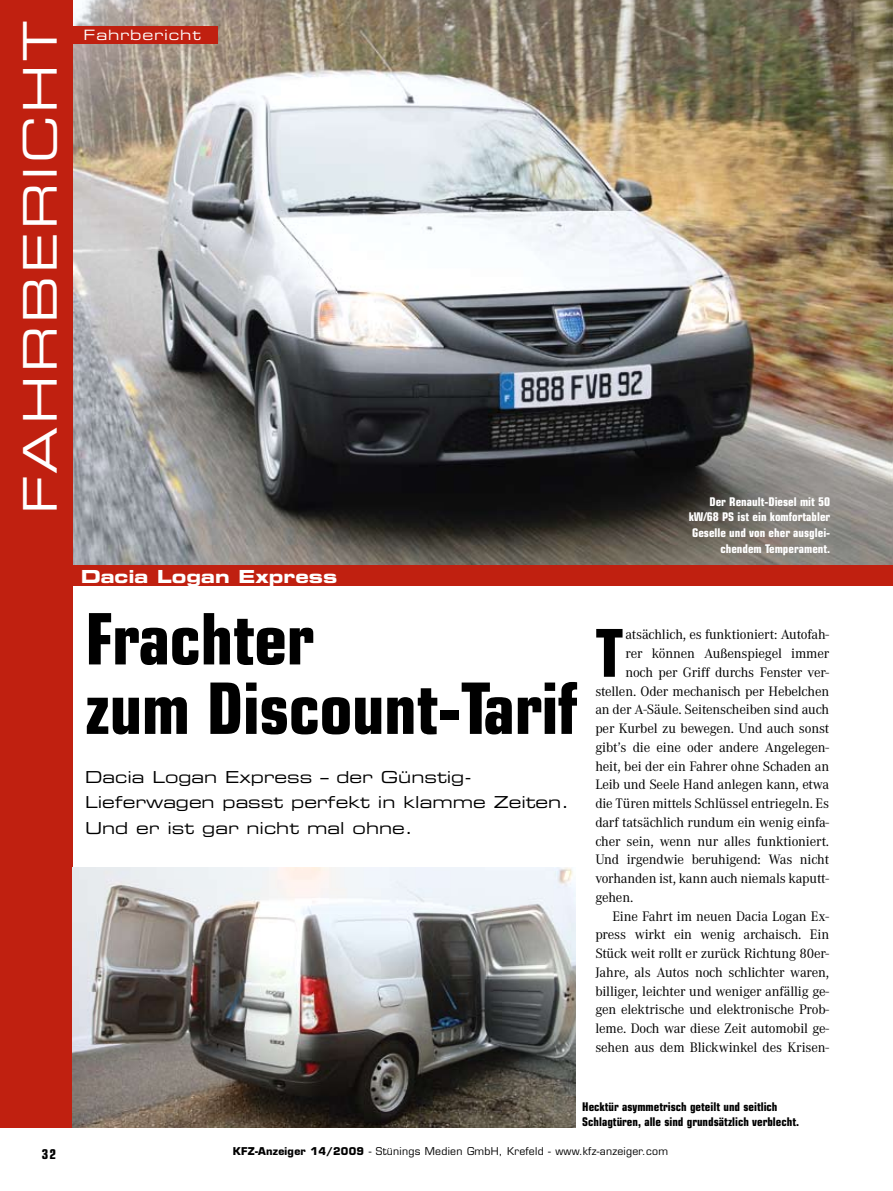
<style>
.page{position:relative;width:893px;height:1191px;background:#fff}
.page>*{position:absolute;margin:0;border:0;box-sizing:border-box;transform-origin:0 0}
.t1{font:700 condensed 70.95px/69.4px "Eurostile";letter-spacing:-.01em;color:#000}
.t2{font:700 condensed 66px "Eurostile";color:#000}
.t3{font:46.5px "Eurostile Extended Two";letter-spacing:.07em;color:#fff}
.t4{font:18px "Eurostile Bold Extended Two";color:#fff}
.t5{font:16.5px/25.5px "Eurostile Extended Two";color:#000}
.t6{font:14.25px "Corporate A";letter-spacing:-.01em;color:#000}
.t7{font:14.25px "Eurostile Extended Two";color:#fff}
.t8{font:700 condensed 13.5px "Eurostile";color:#000}
.t9{font:700 condensed 12px/15.8px "Eurostile";color:#fff;text-align:right}
.t10{font:700 condensed 12px/15.8px "Eurostile";color:#000}
.t11{font:10.5px "Eurostile";letter-spacing:.025em;color:#000}
.s1{font-weight:700}
</style>
<div class="page">
<img style="left:72px;top:0;width:821px;height:566px">
<div style="left:14px;top:26px;width:204px;height:17px;background:#c02010"></div>
<div style="left:0;top:0;width:72px;height:1127px;background:#c02010"></div>
<div style="left:0;top:566px;width:893px;height:19px;background:#c02010"></div>
<img style="left:72px;top:867px;width:504px;height:260px">
<h3 class="t3" style="left:8px;top:514px;width:494px;rotate:-90deg">Fahrbericht</h3>
<p class="t8" style="left:42px;top:1145px;width:16px">32</p>
<p class="t7" style="left:84px;top:25px;width:119px">Fahrbericht</p>
<p class="t4" style="left:81px;top:563px;width:258px">Dacia Logan Express</p>
<h1 class="t1" style="left:85px;top:603px;width:494px">Frachter<br>zum Discount-Tarif</h1>
<p class="t5" style="left:85px;top:764px;width:486px">Dacia Logan Express – der Günstig-<br>Lieferwagen passt perfekt in klamme Zeiten.<br>Und er ist gar nicht mal ohne.</p>
<p class="t9" style="left:689px;top:493px;width:143px">Der Renault-Diesel mit 50 kW/68 PS ist ein komfortabler<br>Geselle und von eher ausglei&shy;chendem Temperament.</p>
<h2 class="t2" style="left:595px;top:613px;width:30px">T</h2>
<p class="t6" style="left:625px;top:627px;width:205px">atsächlich, es funktioniert: Autofah-</p>
<p class="t6" style="left:625px;top:645px;width:205px">rer können Außenspiegel immer</p>
<p class="t6" style="left:625px;top:664px;width:205px">noch per Griff durchs Fenster ver-</p>
<p class="t6" style="left:595px;top:683px;width:235px">stellen. Oder mechanisch per Hebelchen</p>
<p class="t6" style="left:595px;top:702px;width:235px">an der A-Säule. Seitenscheiben sind auch</p>
<p class="t6" style="left:595px;top:720px;width:235px">per Kurbel zu bewegen. Und auch sonst</p>
<p class="t6" style="left:595px;top:739px;width:235px">gibt’s die eine oder andere Angelegen-</p>
<p class="t6" style="left:595px;top:758px;width:235px">heit, bei der ein Fahrer ohne Schaden an</p>
<p class="t6" style="left:595px;top:777px;width:235px">Leib und Seele Hand anlegen kann, etwa</p>
<p class="t6" style="left:595px;top:795px;width:235px">die Türen mittels Schlüssel entriegeln. Es</p>
<p class="t6" style="left:595px;top:814px;width:235px">darf tatsächlich rundum ein wenig einfa-</p>
<p class="t6" style="left:595px;top:833px;width:235px">cher sein, wenn nur alles funktioniert.</p>
<p class="t6" style="left:595px;top:852px;width:235px">Und irgendwie beruhigend: Was nicht</p>
<p class="t6" style="left:595px;top:870px;width:235px">vorhanden ist, kann auch niemals kaputt-</p>
<p class="t6" style="left:595px;top:889px;width:39px">gehen.</p>
<p class="t6" style="left:612px;top:908px;width:218px">Eine Fahrt im neuen Dacia Logan Ex-</p>
<p class="t6" style="left:595px;top:927px;width:235px">press wirkt ein wenig archaisch. Ein</p>
<p class="t6" style="left:595px;top:945px;width:235px">Stück weit rollt er zurück Richtung 80er-</p>
<p class="t6" style="left:595px;top:964px;width:235px">Jahre, als Autos noch schlichter waren,</p>
<p class="t6" style="left:595px;top:983px;width:235px">billiger, leichter und weniger anfällig ge-</p>
<p class="t6" style="left:595px;top:1002px;width:235px">gen elektrische und elektronische Prob-</p>
<p class="t6" style="left:595px;top:1020px;width:235px">leme. Doch war diese Zeit automobil ge-</p>
<p class="t6" style="left:595px;top:1039px;width:235px">sehen aus dem Blickwinkel des Krisen-</p>
<p class="t10" style="left:582px;top:1098px;width:218px">Hecktür asymmetrisch geteilt und seitlich<br>Schlagtüren, alle sind grundsätzlich verblecht.</p>
<p class="t11" style="left:233px;top:1144px;width:437px"><span class="s1">KFZ-Anzeiger 14/2009</span> - Stünings Medien GmbH, Krefeld - www.kfz-anzeiger.com</p>
</div>
